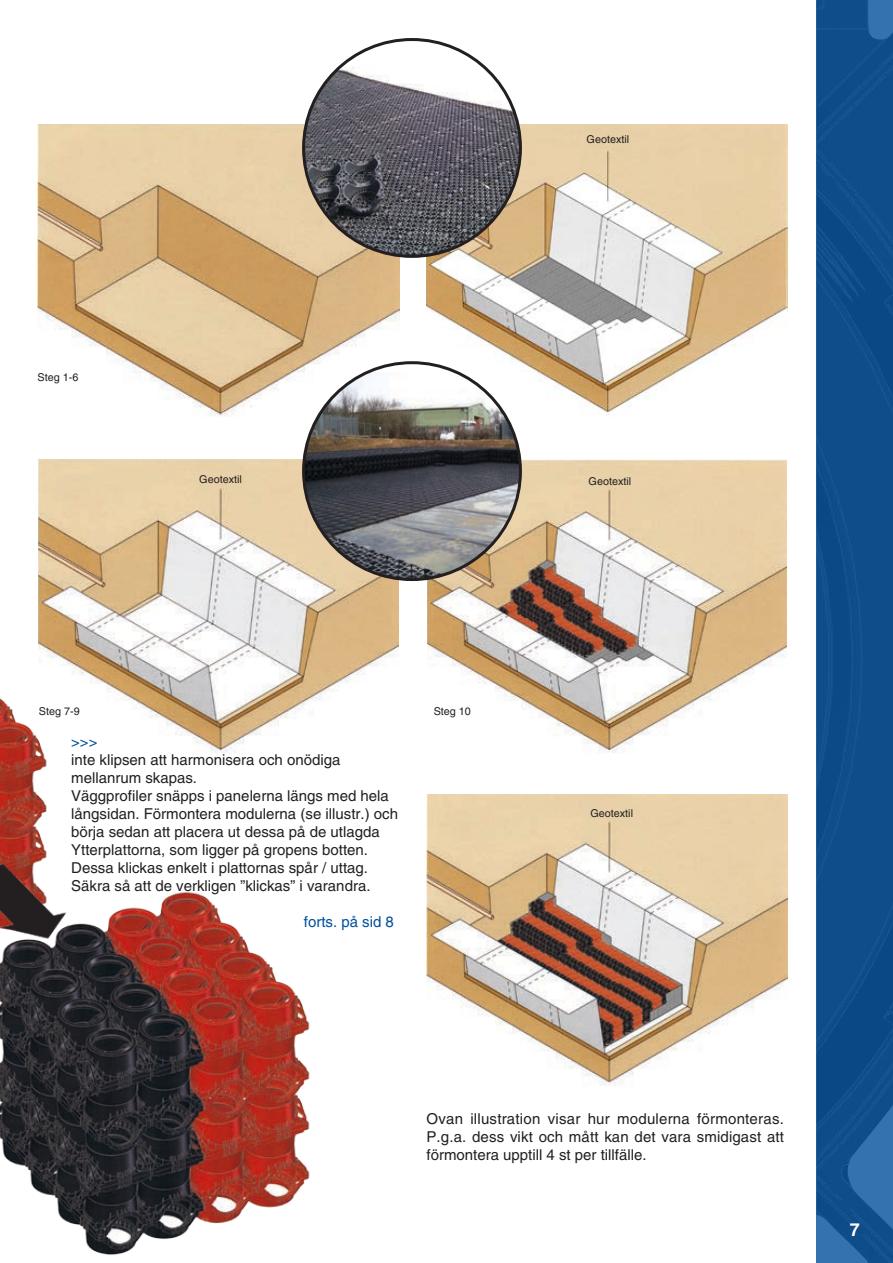
<style>
.page{position:relative;width:893px;height:1263px;background:#fff}
.page>*{position:absolute;margin:0;border:0;box-sizing:border-box;transform-origin:0 0}
.t1{font:700 18px "Helvetica";color:#fff}
.t2{font:15px/18px "Helvetica";color:#231f20}
.t3{font:15px "Helvetica";color:#014f9a}
.t4{font:10.8px "Helvetica";color:#231f20}
</style>
<div class="page">
<img style="left:0;top:892px;width:310px;height:363px">
<img style="left:39px;top:459px;width:360px;height:294px">
<img style="left:426px;top:125px;width:361px;height:292px">
<img style="left:428px;top:459px;width:359px;height:294px">
<img style="left:38px;top:125px;width:361px;height:292px">
<img style="left:426px;top:794px;width:362px;height:292px">
<svg style="left:418px;top:365px;width:74px;height:24px"></svg>
<div style="left:420px;top:695px;width:73px;height:24px;background:#fff"></div>
<div style="left:413px;top:1027px;width:73px;height:24px;background:#fff"></div>
<img style="left:0;top:690px;width:50px;height:283px">
<img style="left:0;top:850px;width:90px;height:103px">
<img style="left:304px;top:49px;width:216px;height:207px">
<img style="left:304px;top:372px;width:216px;height:207px">
<div style="left:816px;top:0;width:77px;height:1263px;background:#0e4d89"></div>
<p class="t4" style="left:587px;top:133px;width:44px">Geotextil</p>
<p class="t4" style="left:38px;top:371px;width:42px">Steg 1-6</p>
<p class="t4" style="left:199px;top:473px;width:44px">Geotextil</p>
<p class="t4" style="left:589px;top:475px;width:44px">Geotextil</p>
<p class="t4" style="left:39px;top:705px;width:42px">Steg 7-9</p>
<p class="t4" style="left:434px;top:705px;width:39px">Steg 10</p>
<p class="t3" style="left:71px;top:733px;width:28px">&gt;&gt;&gt;</p>
<p class="t2" style="left:71px;top:751px;width:271px">inte klipsen att harmonisera och onödiga mellanrum skapas.</p>
<p class="t2" style="left:71px;top:787px;width:328px">Väggprofiler snäpps i panelerna längs med hela långsidan. Förmontera modulerna (se illustr.) och börja sedan att placera ut dessa på de utlagda Ytterplattorna, som ligger på gropens botten.<br>Dessa klickas enkelt i plattornas spår / uttag.<br>Säkra så att de verkligen ”klickas” i varandra.</p>
<p class="t3" style="left:304px;top:913px;width:92px">forts. på sid 8</p>
<p class="t4" style="left:590px;top:807px;width:44px">Geotextil</p>
<p class="t2" style="left:426px;top:1109px;width:359px;text-align:justify">Ovan illustration visar hur modulerna förmonteras.<br>P.g.a. dess vikt och mått kan det vara smidigast att förmontera upptill 4 st per tillfälle.</p>
<p class="t1" style="left:850px;top:1219px;width:12px">7</p>
</div>
